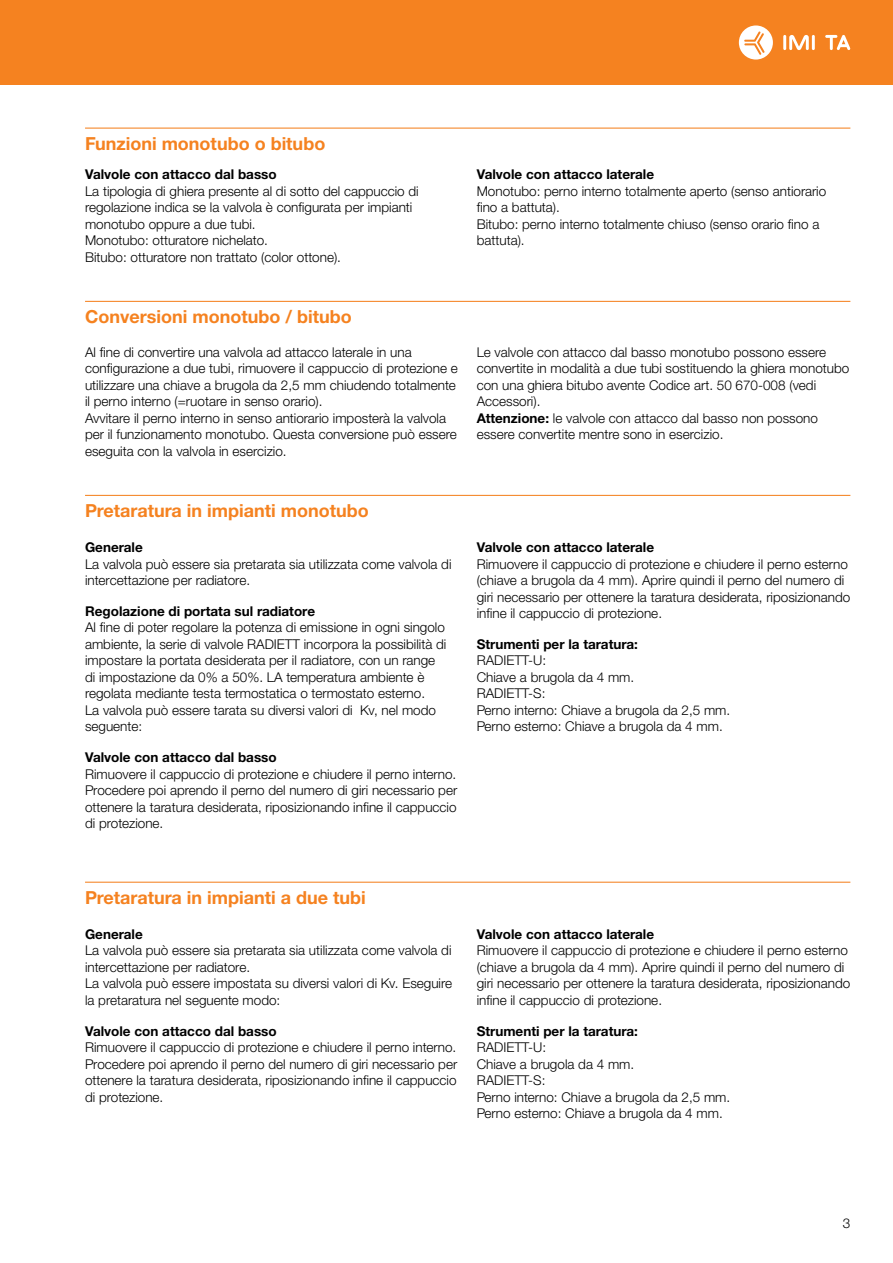
<style>
.page{position:relative;width:893px;height:1263px;background:#fff}
.page>*{position:absolute;margin:0;border:0;box-sizing:border-box;transform-origin:0 0}
.t1{font:700 18px "Helvetica Neue LTW1 G";color:#f58220}
.t2{font:300 13.5px/16.5px "Helvetica Neue LTW1 G";color:#000}
.t3{font:700 13.5px "Helvetica Neue LTW1 G";color:#000}
.s1{font-weight:700}
</style>
<div class="page">
<div style="left:0;top:0;width:893px;height:85px;background:#f58220"></div>
<hr style="left:783px;top:35px;width:3px;height:15px;background:#fff">
<hr style="left:812px;top:35px;width:3px;height:15px;background:#fff">
<svg style="left:789px;top:35px;width:20px;height:15px"></svg>
<svg style="left:825px;top:35px;width:25px;height:15px"></svg>
<svg style="left:739px;top:25px;width:34px;height:35px"></svg>
<hr style="left:85px;top:128px;width:765px;height:1px;background:#f58220">
<hr style="left:85px;top:301px;width:765px;height:1px;background:#f58220">
<hr style="left:85px;top:495px;width:765px;height:1px;background:#f58220">
<hr style="left:85px;top:882px;width:765px;height:1px;background:#f58220">
<h1 class="t1" style="left:85px;top:132px;width:242px">Funzioni monotubo o bitubo</h1>
<p class="t3" style="left:85px;top:166px;width:193px">Valvole con attacco dal basso</p>
<p class="t2" style="left:85px;top:183px;width:335px">La tipologia di ghiera presente al di sotto del cappuccio di regolazione indica se la valvola è configurata per impianti monotubo oppure a due tubi.<br>Monotubo: otturatore nichelato.<br>Bitubo: otturatore non trattato (color ottone).</p>
<p class="t3" style="left:477px;top:166px;width:179px">Valvole con attacco laterale</p>
<p class="t2" style="left:477px;top:183px;width:351px">Monotubo: perno interno totalmente aperto (senso antiorario fino a battuta).<br>Bitubo: perno interno totalmente chiuso (senso orario fino a battuta).</p>
<h1 class="t1" style="left:85px;top:306px;width:268px">Conversioni monotubo / bitubo</h1>
<p class="t2" style="left:85px;top:344px;width:374px">Al fine di convertire una valvola ad attacco laterale in una configurazione a due tubi, rimuovere il cappuccio di protezione e utilizzare una chiave a brugola da 2,5 mm chiudendo totalmente il perno interno (=ruotare in senso orario).<br>Avvitare il perno interno in senso antiorario imposterà la valvola per il funzionamento monotubo. Questa conversione può essere eseguita con la valvola in esercizio.</p>
<p class="t2" style="left:477px;top:344px;width:374px">Le valvole con attacco dal basso monotubo possono essere convertite in modalità a due tubi sostituendo la ghiera monotubo con una ghiera bitubo avente Codice art. 50 670-008 (vedi Accessori).<br><span class="s1">Attenzione:</span> le valvole con attacco dal basso non possono essere convertite mentre sono in esercizio.</p>
<h1 class="t1" style="left:85px;top:500px;width:285px">Pretaratura in impianti monotubo</h1>
<p class="t3" style="left:85px;top:539px;width:59px">Generale</p>
<p class="t2" style="left:85px;top:556px;width:368px">La valvola può essere sia pretarata sia utilizzata come valvola di intercettazione per radiatore.</p>
<p class="t3" style="left:85px;top:603px;width:232px">Regolazione di portata sul radiatore</p>
<p class="t2" style="left:85px;top:619px;width:363px">Al fine di poter regolare la potenza di emissione in ogni singolo ambiente, la serie di valvole RADIETT incorpora la possibilità di impostare la portata desiderata per il radiatore, con un range di impostazione da 0% a 50%. LA temperatura ambiente è regolata mediante testa termostatica o termostato esterno.<br>La valvola può essere tarata su diversi valori di Kv, nel modo seguente:</p>
<p class="t3" style="left:85px;top:749px;width:193px">Valvole con attacco dal basso</p>
<p class="t2" style="left:85px;top:765px;width:374px;text-align:justify">Rimuovere il cappuccio di protezione e chiudere il perno interno.<br>Procedere poi aprendo il perno del numero di giri necessario per ottenere la taratura desiderata, riposizionando infine il cappuccio di protezione.</p>
<p class="t3" style="left:477px;top:539px;width:179px">Valvole con attacco laterale</p>
<p class="t2" style="left:477px;top:555px;width:375px">Rimuovere il cappuccio di protezione e chiudere il perno esterno (chiave a brugola da 4 mm). Aprire quindi il perno del numero di giri necessario per ottenere la taratura desiderata, riposizionando infine il cappuccio di protezione.</p>
<p class="t3" style="left:477px;top:636px;width:163px">Strumenti per la taratura:</p>
<p class="t2" style="left:477px;top:652px;width:255px">RADIETT-U:<br>Chiave a brugola da 4 mm.<br>RADIETT-S:<br>Perno interno: Chiave a brugola da 2,5 mm.<br>Perno esterno: Chiave a brugola da 4 mm.</p>
<h1 class="t1" style="left:85px;top:886px;width:282px">Pretaratura in impianti a due tubi</h1>
<p class="t3" style="left:85px;top:926px;width:59px">Generale</p>
<p class="t2" style="left:85px;top:942px;width:369px">La valvola può essere sia pretarata sia utilizzata come valvola di intercettazione per radiatore.<br>La valvola può essere impostata su diversi valori di Kv. Eseguire la pretaratura nel seguente modo:</p>
<p class="t3" style="left:85px;top:1022px;width:193px">Valvole con attacco dal basso</p>
<p class="t2" style="left:85px;top:1039px;width:374px;text-align:justify">Rimuovere il cappuccio di protezione e chiudere il perno interno.<br>Procedere poi aprendo il perno del numero di giri necessario per ottenere la taratura desiderata, riposizionando infine il cappuccio di protezione.</p>
<p class="t3" style="left:477px;top:926px;width:179px">Valvole con attacco laterale</p>
<p class="t2" style="left:477px;top:942px;width:375px">Rimuovere il cappuccio di protezione e chiudere il perno esterno (chiave a brugola da 4 mm). Aprire quindi il perno del numero di giri necessario per ottenere la taratura desiderata, riposizionando infine il cappuccio di protezione.</p>
<p class="t3" style="left:477px;top:1022px;width:163px">Strumenti per la taratura:</p>
<p class="t2" style="left:477px;top:1039px;width:255px">RADIETT-U:<br>Chiave a brugola da 4 mm.<br>RADIETT-S:<br>Perno interno: Chiave a brugola da 2,5 mm.<br>Perno esterno: Chiave a brugola da 4 mm.</p>
<p class="t2" style="left:843px;top:1215px;width:9px">3</p>
</div>
